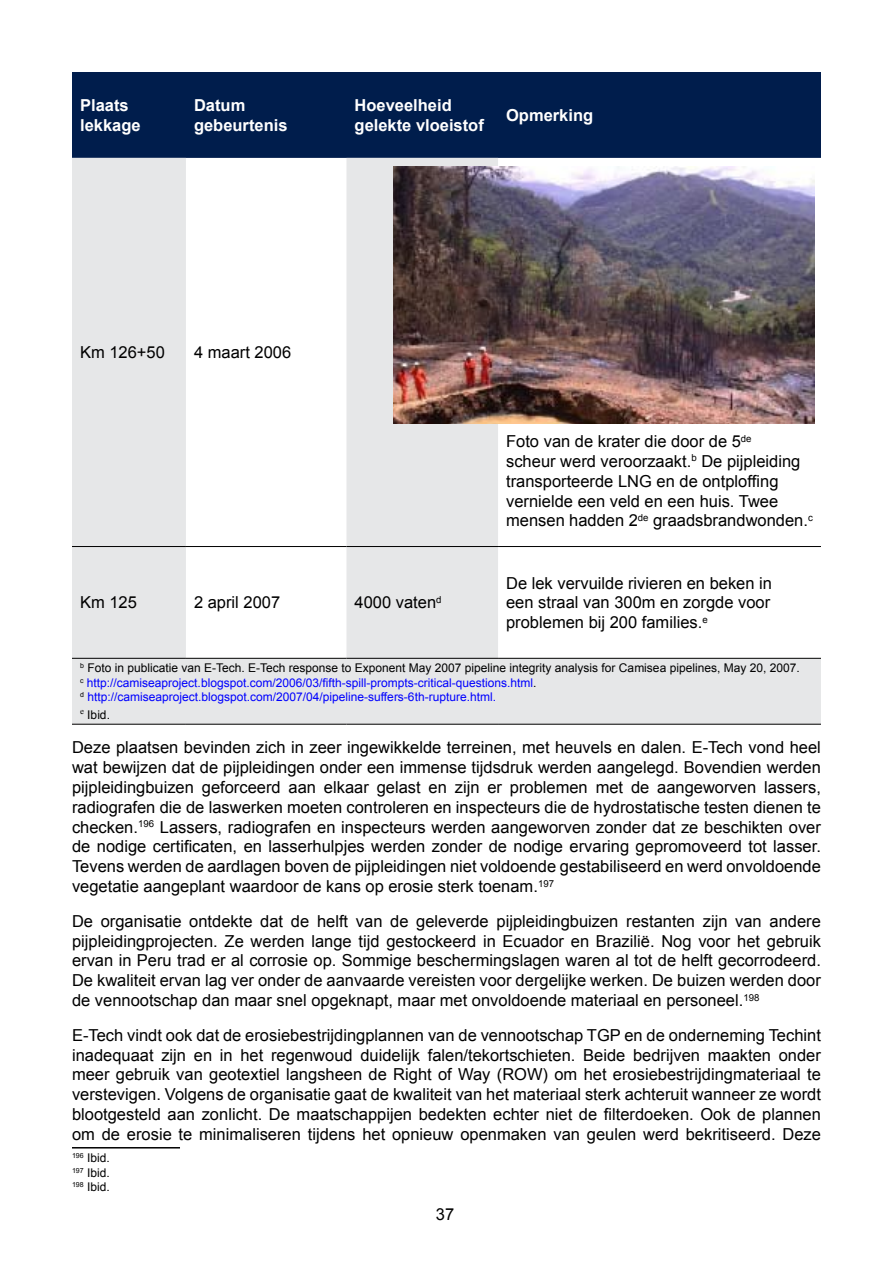
<style>
.page{position:relative;width:893px;height:1263px;background:#fff}
.page>*{position:absolute;margin:0;border:0;box-sizing:border-box;transform-origin:0 0}
.t1{font:16.5px/19.8px "Arial";color:#000;text-align:justify}
.t2{font:700 16.5px/19.8px "Arial";color:#fff}
.t3{font:12px/14.4px "Arial";color:#00f}
.t4{font:12px/14.4px "Arial";color:#000;text-align:justify}
.s1{color:#000}
</style>
<div class="page">
<div style="left:72px;top:72px;width:749px;height:86px;background:#001d4c"></div>
<svg style="left:72px;top:158px;width:749px;height:566px"></svg>
<hr style="left:72px;top:546px;width:114px;height:1px;background:#000">
<hr style="left:186px;top:546px;width:160px;height:1px;background:#000">
<hr style="left:346px;top:546px;width:152px;height:1px;background:#000">
<hr style="left:498px;top:546px;width:323px;height:1px;background:#000">
<hr style="left:72px;top:658px;width:114px;height:1px;background:#000">
<hr style="left:186px;top:658px;width:160px;height:1px;background:#000">
<hr style="left:346px;top:658px;width:152px;height:1px;background:#000">
<hr style="left:498px;top:658px;width:323px;height:1px;background:#000">
<hr style="left:72px;top:724px;width:114px;height:1px;background:#000">
<hr style="left:186px;top:724px;width:160px;height:1px;background:#000">
<hr style="left:346px;top:724px;width:152px;height:1px;background:#000">
<hr style="left:498px;top:724px;width:323px;height:1px;background:#000">
<hr style="left:72px;top:1147px;width:108px;height:1px;background:#000">
<img style="left:394px;top:166px;width:420px;height:257px">
<p class="t2" style="left:80px;top:96px;width:62px">Plaats lekkage</p>
<p class="t2" style="left:194px;top:96px;width:95px">Datum gebeurtenis</p>
<p class="t2" style="left:355px;top:96px;width:131px">Hoeveelheid gelekte vloeistof</p>
<p class="t2" style="left:506px;top:106px;width:89px">Opmerking</p>
<p class="t1" style="left:80px;top:342px;width:86px">Km 126+50</p>
<p class="t1" style="left:194px;top:342px;width:99px">4 maart 2006</p>
<p class="t1" style="left:506px;top:432px;width:308px;text-align:left">Foto van de krater die door de 5<sup>de<br></sup>scheur werd veroorzaakt.<sup>b</sup> De pijpleiding transporteerde LNG en de ontploffing vernielde een veld en een huis. Twee mensen hadden 2<sup>de</sup> graadsbrandwonden.<sup>c</sup></p>
<p class="t1" style="left:506px;top:573px;width:267px">De lek vervuilde rivieren en beken in een straal van 300m en zorgde voor problemen bij 200 families.<sup>e</sup></p>
<p class="t3" style="left:80px;top:661px;width:721px"><sup>b</sup> <span class="s1">Foto in publicatie van E-Tech. E-Tech response to Exponent May 2007 pipeline integrity analysis for Camisea pipelines, May 20, 2007. </span><sup>c</sup> http://camiseaproject.blogspot.com/2006/03/fifth-spill-prompts-critical-questions.html<span class="s1">.<br></span><sup>d</sup> http://camiseaproject.blogspot.com/2007/04/pipeline-suffers-6th-rupture.html.</p>
<p class="t4" style="left:80px;top:708px;width:31px"><sup>e</sup> Ibid.</p>
<p class="t1" style="left:72px;top:738px;width:750px">Deze plaatsen bevinden zich in zeer ingewikkelde terreinen, met heuvels en dalen. E-Tech vond heel wat bewijzen dat de pijpleidingen onder een immense tijdsdruk werden aangelegd. Bovendien werden pijpleidingbuizen geforceerd aan elkaar gelast en zijn er problemen met de aangeworven lassers, radiografen die de laswerken moeten controleren en inspecteurs die de hydrostatische testen dienen te checken.<sup>196</sup> Lassers, radiografen en inspecteurs werden aangeworven zonder dat ze beschikten over de nodige certificaten, en lasserhulpjes werden zonder de nodige ervaring gepromoveerd tot lasser.<br>Tevens werden de aardlagen boven de pijpleidingen niet voldoende gestabiliseerd en werd onvoldoende vegetatie aangeplant waardoor de kans op erosie sterk toenam.<sup>197</sup></p>
<p class="t1" style="left:72px;top:911px;width:750px">De organisatie ontdekte dat de helft van de geleverde pijpleidingbuizen restanten zijn van andere pijpleidingprojecten. Ze werden lange tijd gestockeerd in Ecuador en Brazilië. Nog voor het gebruik ervan in Peru trad er al corrosie op. Sommige beschermingslagen waren al tot de helft gecorrodeerd.<br>De kwaliteit ervan lag ver onder de aanvaarde vereisten voor dergelijke werken. De buizen werden door de vennootschap dan maar snel opgeknapt, maar met onvoldoende materiaal en personeel.<sup>198</sup></p>
<p class="t1" style="left:72px;top:1025px;width:750px">E-Tech vindt ook dat de erosiebestrijdingplannen van de vennootschap TGP en de onderneming Techint inadequaat zijn en in het regenwoud duidelijk falen/tekortschieten. Beide bedrijven maakten onder meer gebruik van geotextiel langsheen de Right of Way (ROW) om het erosiebestrijdingmateriaal te verstevigen. Volgens de organisatie gaat de kwaliteit van het materiaal sterk achteruit wanneer ze wordt blootgesteld aan zonlicht. De maatschappijen bedekten echter niet de filterdoeken. Ook de plannen om de erosie te minimaliseren tijdens het opnieuw openmaken van geulen werd bekritiseerd. Deze</p>
<p class="t4" style="left:72px;top:1151px;width:39px"><sup>196</sup> Ibid.<br><sup>197</sup> Ibid.<br><sup>198</sup> Ibid.</p>
<p class="t1" style="left:80px;top:593px;width:58px">Km 125</p>
<p class="t1" style="left:194px;top:593px;width:88px">2 april 2007</p>
<p class="t1" style="left:355px;top:593px;width:89px">4000 vaten<sup>d</sup></p>
<p class="t1" style="left:436px;top:1204px;width:20px">37</p>
</div>
